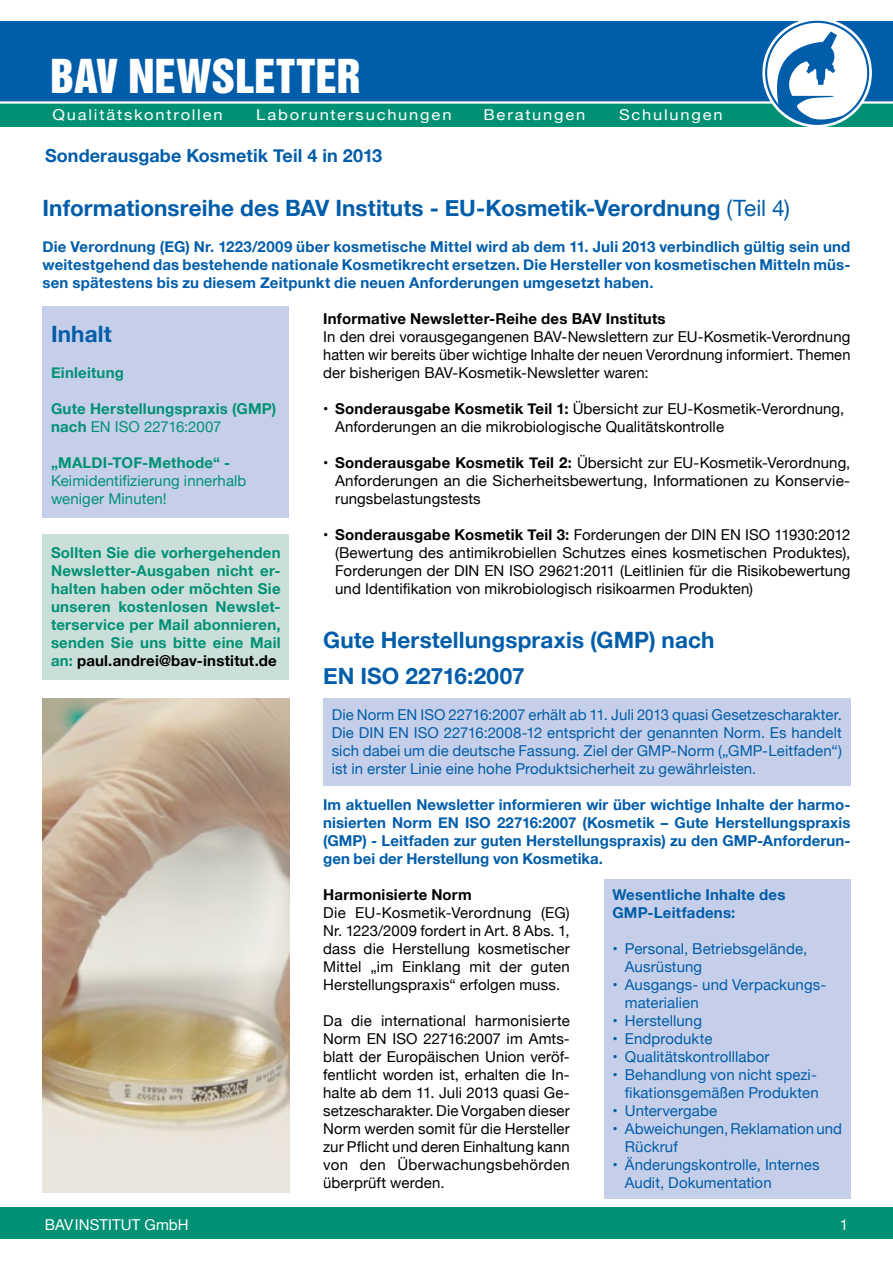
<style>
.page{position:relative;width:893px;height:1263px;background:#fff}
.page>*{position:absolute;margin:0;border:0;box-sizing:border-box;transform-origin:0 0}
.t1{font:42.75px "Helvetica Inserat LTCE";color:#fff}
.t2{font:700 22.5px/36px "Helvetica Neue";letter-spacing:.005em;color:#005daa}
.t3{font:700 18px "Helvetica Neue";letter-spacing:.005em;color:#005daa}
.t4{font:15px/18px "Helvetica Neue";letter-spacing:.005em;color:#000;text-align:justify}
.t5{font:700 15px/18px "Helvetica Neue";letter-spacing:.01em;color:#005daa;text-align:justify}
.t6{font:15px/18px "Helvetica Neue";letter-spacing:.005em;color:#005daa}
.t7{font:700 15px/18px "Helvetica Neue";letter-spacing:.015em;color:#009175}
.t8{font:700 15px "Helvetica Neue";letter-spacing:.015em;color:#000}
.t9{font:15px "Helvetica Neue";letter-spacing:.11em;color:#fff;scale:1.1 1}
.t10{font:15px/18px "Helvetica Neue";letter-spacing:.005em;color:#009175}
.t11{font:15px "Helvetica Neue";letter-spacing:.005em;color:#fff}
.t12{font:15px "Helvetica Neue";letter-spacing:.11em;color:#fff}
.s1{font-weight:400}
.s2{color:#000}
.s3{font-weight:700}
</style>
<div class="page">
<div style="left:0;top:1208px;width:893px;height:31px;background:#009175"></div>
<div style="left:43px;top:306px;width:246px;height:211px;background:#c6cfe9"></div>
<div style="left:43px;top:534px;width:246px;height:145px;background:#cadfd9"></div>
<div style="left:0;top:21px;width:893px;height:105px;background:#005daa"></div>
<div style="left:0;top:103px;width:893px;height:23px;background:#009175"></div>
<hr style="left:0;top:101px;width:893px;height:3px;background:#fff">
<svg style="left:765px;top:21px;width:104px;height:106px"></svg>
<img style="left:43px;top:699px;width:246px;height:493px">
<div style="left:323px;top:699px;width:527px;height:87px;background:#c6cfe9"></div>
<div style="left:604px;top:879px;width:246px;height:320px;background:#c6cfe9"></div>
<h1 class="t1" style="left:51px;top:50px;width:312px">BAV NEWSLETTER</h1>
<p class="t9" style="left:52px;top:104px;width:156px">Qualitätskontrollen</p>
<p class="t9" style="left:256px;top:104px;width:179px">Laboruntersuchungen</p>
<p class="t9" style="left:483px;top:104px;width:94px">Beratungen</p>
<p class="t9" style="left:619px;top:104px;width:96px">Schulungen</p>
<p class="t3" style="left:45px;top:141px;width:339px">Sonderausgabe Kosmetik Teil 4 in 2013</p>
<h2 class="t2" style="left:43px;top:191px;width:749px">Informationsreihe des BAV Instituts - EU-Kosmetik-Verordnung <span class="s1">(Teil 4)</span></h2>
<p class="t5" style="left:43px;top:238px;width:809px">Die Verordnung (EG) Nr. 1223/2009 über kosmetische Mittel wird ab dem 11. Juli 2013 verbindlich gültig sein und weitestgehend das bestehende nationale Kosmetikrecht ersetzen. Die Hersteller von kosmetischen Mitteln müs&shy;sen spätestens bis zu diesem Zeitpunkt die neuen Anforderungen umgesetzt haben.</p>
<h2 class="t2" style="left:51px;top:317px;width:62px">Inhalt</h2>
<p class="t7" style="left:51px;top:364px;width:74px">Einleitung</p>
<p class="t7" style="left:51px;top:400px;width:227px">Gute Herstellungspraxis (GMP) nach <span class="s1">EN ISO 22716:2007</span></p>
<p class="t7" style="left:51px;top:454px;width:181px">„MALDI-TOF-Methode“ -</p>
<p class="t10" style="left:51px;top:473px;width:197px">Keimidentifizierung innerhalb weniger Minuten!</p>
<p class="t7" style="left:51px;top:544px;width:231px;text-align:justify">Sollten Sie die vorhergehenden Newsletter-Ausgaben nicht er&shy;halten haben oder möchten Sie unseren kostenlosen Newslet&shy;terservice per Mail abonnieren, senden Sie uns bitte eine Mail an: <span class="s2">paul.andrei@bav-institut.de</span></p>
<p class="t8" style="left:323px;top:307px;width:344px">Informative Newsletter-Reihe des BAV Instituts</p>
<p class="t4" style="left:323px;top:329px;width:529px">In den drei vorausgegangenen BAV-Newslettern zur EU-Kosmetik-Verordnung hatten wir bereits über wichtige Inhalte der neuen Verordnung informiert. Themen der bisherigen BAV-Kosmetik-Newsletter waren:</p>
<p class="t4" style="left:335px;top:401px;width:511px;text-indent:-12px"><span class="s3">• Sonderausgabe Kosmetik Teil 1:</span> Übersicht zur EU-Kosmetik-Verordnung,<br>Anforderungen an die mikrobiologische Qualitätskontrolle</p>
<p class="t4" style="left:335px;top:455px;width:517px;text-indent:-12px"><span class="s3">• Sonderausgabe Kosmetik Teil 2:</span> Übersicht zur EU-Kosmetik-Verordnung, Anforderungen an die Sicherheitsbewertung, Informationen zu Konservie&shy;rungsbelastungstests</p>
<p class="t4" style="left:335px;top:527px;width:517px;text-indent:-12px"><span class="s3">• Sonderausgabe Kosmetik Teil 3:</span> Forderungen der DIN EN ISO 11930:2012 (Bewertung des antimikrobiellen Schutzes eines kosmetischen Produktes), Forderungen der DIN EN ISO 29621:2011 (Leitlinien für die Risikobewertung und Identifikation von mikrobiologisch risikoarmen Produkten)</p>
<h2 class="t2" style="left:323px;top:623px;width:393px">Gute Herstellungspraxis (GMP) nach<br>EN ISO 22716:2007</h2>
<p class="t6" style="left:332px;top:707px;width:512px;text-align:justify">Die Norm EN ISO 22716:2007 erhält ab 11. Juli 2013 quasi Gesetzescharakter.<br>Die DIN EN ISO 22716:2008-12 entspricht der genannten Norm. Es handelt sich dabei um die deutsche Fassung. Ziel der GMP-Norm („GMP-Leitfaden“) ist in erster Linie eine hohe Produktsicherheit zu gewährleisten.</p>
<p class="t5" style="left:323px;top:796px;width:529px">Im aktuellen Newsletter informieren wir über wichtige Inhalte der harmo&shy;nisierten Norm EN ISO 22716:2007 (Kosmetik – Gute Herstellungspraxis (GMP) - Leitfaden zur guten Herstellungspraxis) zu den GMP-Anforderun&shy;gen bei der Herstellung von Kosmetika.</p>
<p class="t8" style="left:323px;top:883px;width:150px">Harmonisierte Norm</p>
<p class="t4" style="left:323px;top:905px;width:248px">Die EU-Kosmetik-Verordnung (EG)<br>Nr. 1223/2009 fordert in Art. 8 Abs. 1, dass die Herstellung kosmetischer Mittel „im Einklang mit der guten Herstellungspraxis“ erfolgen muss.</p>
<p class="t4" style="left:323px;top:1013px;width:248px">Da die international harmonisierte Norm EN ISO 22716:2007 im Amts&shy;blatt der Europäischen Union veröf&shy;fentlicht worden ist, erhalten die In&shy;halte ab dem 11. Juli 2013 quasi Ge&shy;setzescharakter. Die Vorgaben dieser Norm werden somit für die Hersteller zur Pflicht und deren Einhaltung kann von den Überwachungsbehörden überprüft werden.</p>
<p class="t5" style="left:612px;top:886px;width:175px">Wesentliche Inhalte des<br>GMP-Leitfadens:</p>
<p class="t6" style="left:625px;top:941px;width:184px;text-indent:-12px">• Personal, Betriebsgelände,<br>Ausrüstung</p>
<p class="t6" style="left:625px;top:977px;width:203px;text-indent:-12px">• Ausgangs- und Verpackungs&shy;materialien</p>
<p class="t6" style="left:612px;top:1013px;width:91px">• Herstellung</p>
<p class="t6" style="left:612px;top:1031px;width:102px">• Endprodukte</p>
<p class="t6" style="left:612px;top:1049px;width:159px">• Qualitätskontrolllabor</p>
<p class="t6" style="left:612px;top:1067px;width:208px;text-align:right">• Behandlung von nicht spezi&shy;fikationsgemäßen Produkten</p>
<p class="t6" style="left:612px;top:1103px;width:106px">• Untervergabe</p>
<p class="t6" style="left:625px;top:1121px;width:219px;text-indent:-12px">• Abweichungen, Reklamation und<br>Rückruf</p>
<p class="t6" style="left:625px;top:1157px;width:196px;text-indent:-12px">• Änderungskontrolle, Internes<br>Audit, Dokumentation</p>
<p class="t11" style="left:45px;top:1213px;width:145px">BAV INSTITUT GmbH</p>
<p class="t12" style="left:840px;top:1213px;width:10px">1</p>
</div>
